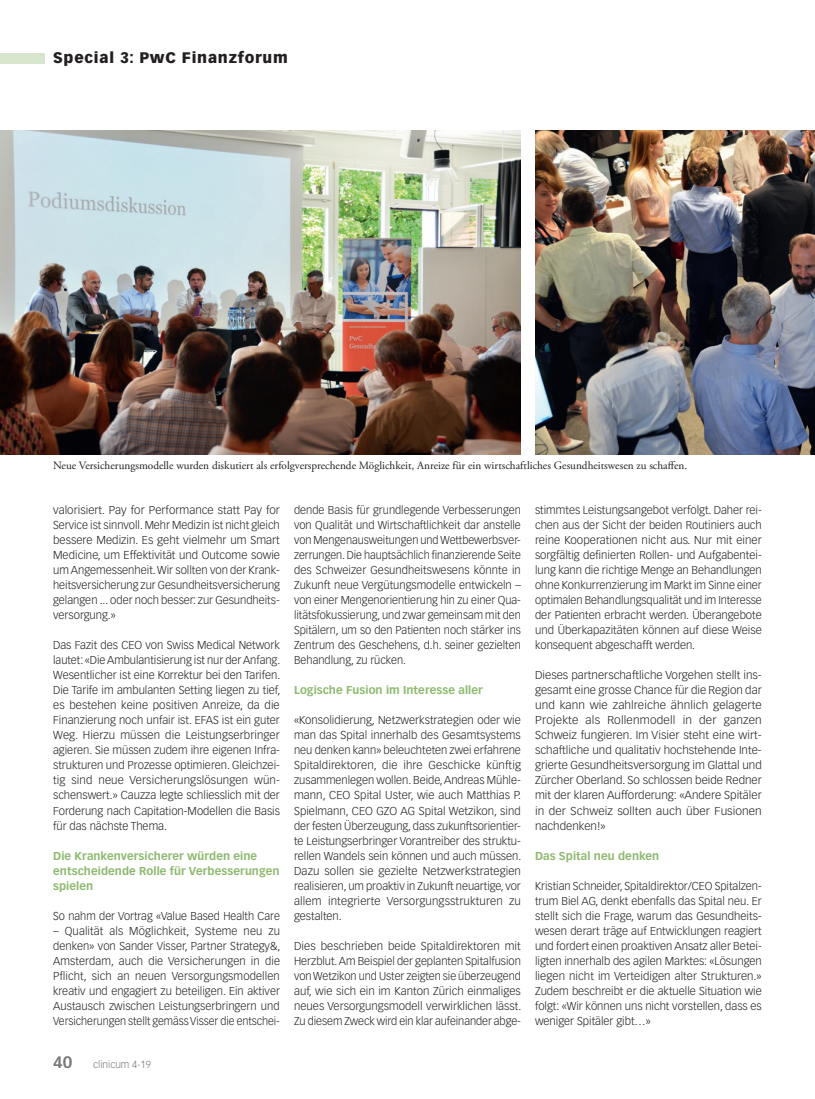
<style>
.page{position:relative;width:815px;height:1099px;background:#fff}
.page>*{position:absolute;margin:0;border:0;box-sizing:border-box;transform-origin:0 0}
.t1{font:900 15px "Vectora LT Std";letter-spacing:.05em;color:#231f20}
.Lauftext{font:300 11.25px/15px "Vectora LT Std";color:#231f20;text-align:justify}
.Legende{font:11.25px "Adobe Garamond Pro";color:#231f20}
.ZT_Special{font:700 11.25px/15px "Vectora LT Std";letter-spacing:.005em;color:#8db96e}
.t2{font:300 10px "Vectora LT Std";color:#76787b}
.s1{font-weight:700;font-size:16.25px}
</style>
<div class="page">
<div style="left:0;top:53px;width:45px;height:10px;background:#d8e5cd"></div>
<img style="left:0;top:130px;width:521px;height:324px">
<img style="left:535px;top:130px;width:280px;height:324px">
<h1 class="t1" style="left:53px;top:49px;width:236px">Special 3: PwC Finanzforum</h1>
<p class="Legende" style="left:53px;top:459px;width:636px">Neue Versicherungsmodelle wurden diskutiert als erfolgversprechende Möglichkeit, Anreize für ein wirtschaftliches Gesundheitswesen zu schaffen.</p>
<p class="Lauftext" style="left:53px;top:503px;width:228px">valorisiert. Pay for Performance statt Pay for Service ist sinnvoll. Mehr Medizin ist nicht gleich bessere Medizin. Es geht vielmehr um Smart Medicine, um Effektivität und Outcome sowie um Angemessenheit. Wir sollten von der Krank&shy;heitsversicherung zur Gesundheitsversicherung gelangen ... oder noch besser: zur Gesundheits&shy;versorgung.»</p>
<p class="Lauftext" style="left:53px;top:638px;width:229px">Das Fazit des CEO von Swiss Medical Network lautet: «Die Ambulantisierung ist nur der Anfang.<br>Wesentlicher ist eine Korrektur bei den Tarifen.<br>Die Tarife im ambulanten Setting liegen zu tief, es bestehen keine positiven Anreize, da die Finanzierung noch unfair ist. EFAS ist ein guter Weg. Hierzu müssen die Leistungserbringer agieren. Sie müssen zudem ihre eigenen Infra&shy;strukturen und Prozesse optimieren. Gleichzei&shy;tig sind neue Versicherungslösungen wün&shy;schenswert.» Cauzza legte schliesslich mit der Forderung nach Capitation-Modellen die Basis für das nächste Thema.</p>
<p class="ZT_Special" style="left:53px;top:848px;width:228px">Die Krankenversicherer würden eine entscheidende Rolle für Verbesserungen spielen</p>
<p class="Lauftext" style="left:53px;top:908px;width:228px">So nahm der Vortrag «Value Based Health Care</p>
<p class="Lauftext" style="left:53px;top:923px;width:229px">– Qualität als Möglichkeit, Systeme neu zu denken» von Sander Visser, Partner Strategy&amp;, Amsterdam, auch die Versicherungen in die Pflicht, sich an neuen Versorgungsmodellen kreativ und engagiert zu beteiligen. Ein aktiver Austausch zwischen Leistungserbringern und Versicherungen stellt gemäss Visser die entschei-</p>
<p class="t2" style="left:53px;top:1058px;width:99px"><span class="s1">40</span> clinicum 4-19</p>
<p class="Lauftext" style="left:294px;top:503px;width:228px">dende Basis für grundlegende Verbesserungen von Qualität und Wirtschaftlichkeit dar anstelle von Mengenausweitungen und Wettbewerbsver&shy;zerrungen. Die hauptsächlich finanzierende Seite des Schweizer Gesundheitswesens könnte in Zukunft neue Vergütungsmodelle entwickeln – von einer Mengenorientierung hin zu einer Qua&shy;litätsfokussierung, und zwar gemeinsam mit den Spitälern, um so den Patienten noch stärker ins Zentrum des Geschehens, d.h. seiner gezielten Behandlung, zu rücken.</p>
<p class="ZT_Special" style="left:294px;top:683px;width:190px">Logische Fusion im Interesse aller</p>
<p class="Lauftext" style="left:294px;top:713px;width:229px">«Konsolidierung, Netzwerkstrategien oder wie man das Spital innerhalb des Gesamtsystems neu denken kann» beleuchteten zwei erfahrene Spitaldirektoren, die ihre Geschicke künftig zusammenlegen wollen. Beide, Andreas Mühle&shy;mann, CEO Spital Uster, wie auch Matthias P.<br>Spielmann, CEO GZO AG Spital Wetzikon, sind der festen Überzeugung, dass zukunftsorientier&shy;te Leistungserbringer Vorantreiber des struktu&shy;rellen Wandels sein können und auch müssen.<br>Dazu sollen sie gezielte Netzwerkstrategien realisieren, um proaktiv in Zukunft neuartige, vor allem integrierte Versorgungsstrukturen zu gestalten.</p>
<p class="Lauftext" style="left:294px;top:938px;width:229px">Dies beschrieben beide Spitaldirektoren mit Herzblut. Am Beispiel der geplanten Spitalfusion von Wetzikon und Uster zeigten sie überzeugend auf, wie sich ein im Kanton Zürich einmaliges neues Versorgungsmodell verwirklichen lässt.<br>Zu diesem Zweck wird ein klar aufeinander abge-</p>
<p class="Lauftext" style="left:535px;top:503px;width:228px">stimmtes Leistungsangebot verfolgt. Daher rei&shy;chen aus der Sicht der beiden Routiniers auch reine Kooperationen nicht aus. Nur mit einer sorgfältig definierten Rollen- und Aufgabentei&shy;lung kann die richtige Menge an Behandlungen ohne Konkurrenzierung im Markt im Sinne einer optimalen Behandlungsqualität und im Interesse der Patienten erbracht werden. Überangebote und Überkapazitäten können auf diese Weise konsequent abgeschafft werden.</p>
<p class="Lauftext" style="left:535px;top:668px;width:228px">Dieses partnerschaftliche Vorgehen stellt ins&shy;gesamt eine grosse Chance für die Region dar und kann wie zahlreiche ähnlich gelagerte Projekte als Rollenmodell in der ganzen Schweiz fungieren. Im Visier steht eine wirt&shy;schaftliche und qualitativ hochstehende Inte&shy;grierte Gesundheitsversorgung im Glattal und Zü rcher Oberland. So schlossen beide Redner mit der klaren Aufforderung: «Andere Spitäler in der Schweiz sollten auch über Fusionen nachdenken!»</p>
<p class="ZT_Special" style="left:535px;top:848px;width:126px">Das Spital neu denken</p>
<p class="Lauftext" style="left:535px;top:878px;width:228px">Kristian Schneider, Spitaldirektor/CEO Spitalzen&shy;trum Biel AG, denkt ebenfalls das Spital neu. Er stellt sich die Frage, warum das Gesundheits&shy;wesen derart träge auf Entwicklungen reagiert und fordert einen proaktiven Ansatz aller Betei&shy;ligten innerhalb des agilen Marktes: «Lösungen liegen nicht im Verteidigen alter Strukturen.» Zudem beschreibt er die aktuelle Situation wie folgt: «Wir können uns nicht vorstellen, dass es weniger Spitäler gibt…»</p>
</div>
